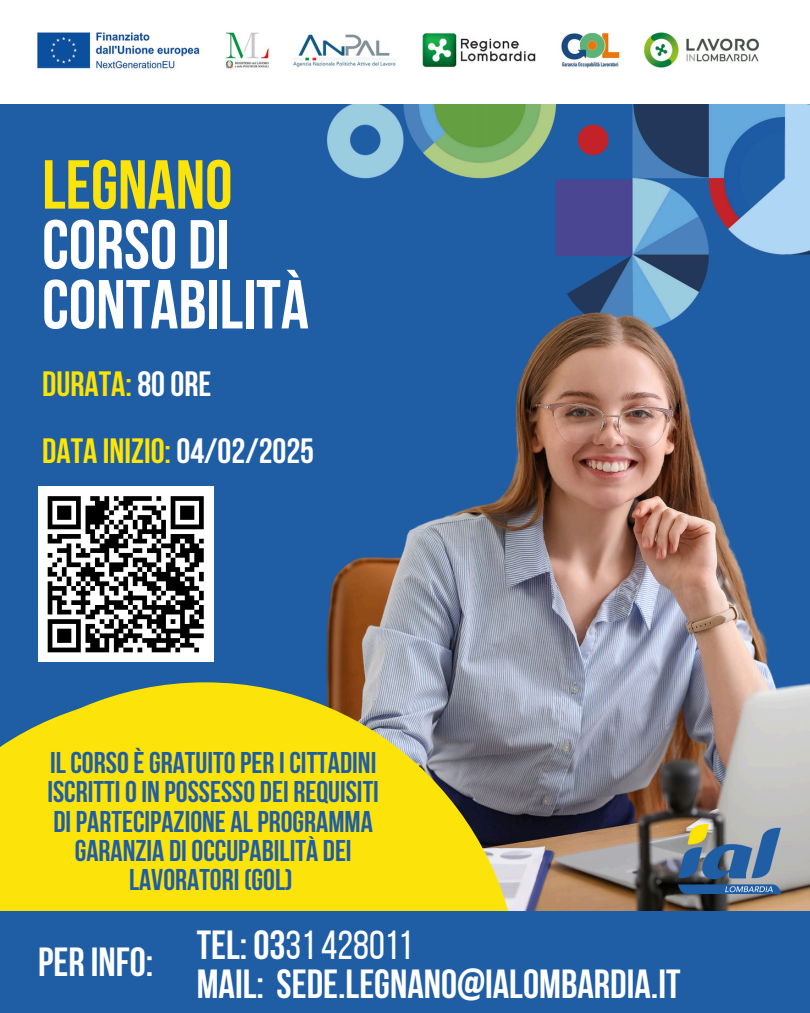
<style>
.page{position:relative;width:810px;height:1013px;background:#fff}
.page>*{position:absolute;margin:0;border:0;box-sizing:border-box;transform-origin:0 0}
.t1{font:700 69.1px/59.9px "Bebas Neue";color:#fff}
.t2{font:700 69.1px "Bebas Neue";color:#fce40b}
.t3{font:700 40.5px/39.8px "Bebas Neue";color:#fff}
.t4{font:700 35px "Bebas Neue";color:#ffe600}
.t5{font:700 35px "Bebas Neue";color:#fce400}
.t6{font:700 29.9px/29.2px "Bebas Neue";color:#1f5da5;text-align:center}
.t7{font:700 27px/24px "Bebas Neue";color:#1f5da5;text-align:center}
.s1{color:#fff}
.s2{font-weight:400}
</style>
<div class="page">
<div style="left:0;top:0;width:810px;height:1012px;background:#1f5da5"></div>
<img style="left:327px;top:103px;width:483px;height:47px">
<img style="left:326px;top:150px;width:484px;height:761px">
<svg style="left:0;top:682px;width:520px;height:229px;background:#ddcc27"></svg>
<div style="left:0;top:0;width:810px;height:103px;background:#fff"></div>
<img style="left:37px;top:32px;width:722px;height:38px">
<img style="left:678px;top:824px;width:102px;height:69px">
<div style="left:38px;top:486px;width:175px;height:175px;background:#fff"></div>
<svg style="left:47px;top:496px;width:157px;height:157px"></svg>
<h1 class="t2" style="left:42px;top:147px;width:192px">LEGNANO</h1>
<h1 class="t1" style="left:42px;top:214px;width:268px">CORSO DI<br>CONTABILITÀ</h1>
<p class="t5" style="left:42px;top:364px;width:171px">DURATA: <span class="s1">80 ORE</span></p>
<p class="t4" style="left:42px;top:431px;width:274px">DATA INIZIO: <span class="s1">04/02/2025</span></p>
<p class="t7" style="left:47px;top:748px;width:272px">IL CORSO È GRATUITO PER I<br>CITTADINI ISCRITTI O IN POSSESSO<br>DEI REQUISITI DI PARTECIPAZIONE<br>AL PROGRAMMA GARANZIA DI<br>OCCUPABILITÀ DEI LAVORATORI (GOL)</p>
<p class="t6" style="left:47px;top:747px;width:333px">IL CORSO È GRATUITO PER I CITTADINI<br>ISCRITTI O IN POSSESSO DEI REQUISITI<br>DI PARTECIPAZIONE AL PROGRAMMA<br>GARANZIA DI OCCUPABILITÀ DEI<br>LAVORATORI (GOL)</p>
<h2 class="t3" style="left:38px;top:941px;width:117px">PER INFO:</h2>
<h2 class="t3" style="left:197px;top:924px;width:485px">TEL: 03<span class="s2">31 428011<br></span>MAIL: SEDE.LEGNANO@IALOMBARDIA.IT</h2>
</div>
